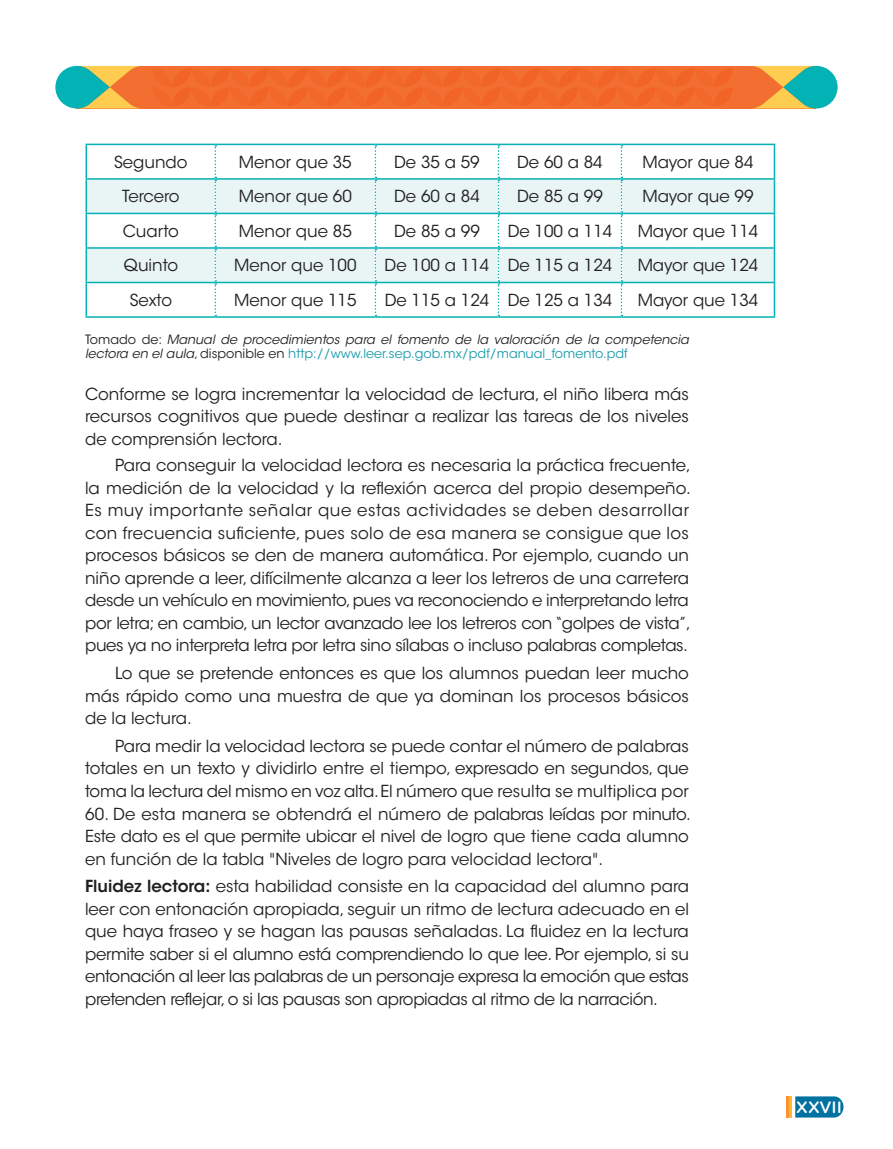
<style>
.page{position:relative;width:893px;height:1149px;background:#fff}
.page>*{position:absolute;margin:0;border:0;box-sizing:border-box;transform-origin:0 0}
.t1{font:16.5px/22.5px "ITC Avant Garde Std";color:#231f20;text-align:justify}
.t2{font:16.5px "ITC Avant Garde Std";letter-spacing:-.02em;color:#231f20}
.t3{font:500 16.5px "Gotham Rounded";color:#fff}
.t4{font:italic 12.75px/13.5px "ITC Avant Garde Std";color:#231f20}
.s1{font-style:normal}
.s2{font-style:normal;color:#1a9cac}
.s3{font-weight:600}
</style>
<div class="page">
<svg style="left:795px;top:1096px;width:48px;height:21px"></svg>
<hr style="left:786px;top:1095px;width:3px;height:22px;background:#f79332">
<hr style="left:789px;top:1095px;width:2px;height:22px;background:#fdb931">
<div style="left:77px;top:66px;width:739px;height:42px;background:#f36e31"></div>
<svg style="left:172px;top:68px;width:561px;height:38px"></svg>
<svg style="left:753px;top:66px;width:85px;height:42px"></svg>
<svg style="left:55px;top:66px;width:85px;height:42px"></svg>
<svg style="left:87px;top:145px;width:687px;height:171px"></svg>
<svg style="left:87px;top:180px;width:687px;height:102px;fill:#e9f5f5"></svg>
<hr style="left:86px;top:144px;width:129px;height:1px;background:#03b2b4">
<hr style="left:86px;top:145px;width:1px;height:33px;background:#03b2b4">
<hr style="left:215px;top:144px;width:160px;height:1px;background:#03b2b4">
<hr style="left:375px;top:144px;width:123px;height:1px;background:#03b2b4">
<hr style="left:498px;top:144px;width:123px;height:1px;background:#03b2b4">
<hr style="left:621px;top:144px;width:154px;height:1px;background:#03b2b4">
<hr style="left:774px;top:145px;width:1px;height:33px;background:#03b2b4">
<hr style="left:86px;top:178px;width:129px;height:2px;background:#03b2b4">
<hr style="left:86px;top:180px;width:1px;height:33px;background:#03b2b4">
<hr style="left:215px;top:178px;width:160px;height:2px;background:#03b2b4">
<hr style="left:375px;top:178px;width:123px;height:2px;background:#03b2b4">
<hr style="left:498px;top:178px;width:123px;height:2px;background:#03b2b4">
<hr style="left:621px;top:178px;width:154px;height:2px;background:#03b2b4">
<hr style="left:774px;top:180px;width:1px;height:33px;background:#03b2b4">
<hr style="left:86px;top:213px;width:129px;height:1px;background:#03b2b4">
<hr style="left:86px;top:214px;width:1px;height:33px;background:#03b2b4">
<hr style="left:215px;top:213px;width:160px;height:1px;background:#03b2b4">
<hr style="left:375px;top:213px;width:123px;height:1px;background:#03b2b4">
<hr style="left:498px;top:213px;width:123px;height:1px;background:#03b2b4">
<hr style="left:621px;top:213px;width:154px;height:1px;background:#03b2b4">
<hr style="left:774px;top:214px;width:1px;height:33px;background:#03b2b4">
<hr style="left:86px;top:247px;width:129px;height:2px;background:#03b2b4">
<hr style="left:86px;top:249px;width:1px;height:33px;background:#03b2b4">
<hr style="left:215px;top:247px;width:160px;height:2px;background:#03b2b4">
<hr style="left:375px;top:247px;width:123px;height:2px;background:#03b2b4">
<hr style="left:498px;top:247px;width:123px;height:2px;background:#03b2b4">
<hr style="left:621px;top:247px;width:154px;height:2px;background:#03b2b4">
<hr style="left:774px;top:249px;width:1px;height:33px;background:#03b2b4">
<hr style="left:86px;top:282px;width:129px;height:1px;background:#03b2b4">
<hr style="left:86px;top:283px;width:1px;height:33px;background:#03b2b4">
<hr style="left:215px;top:282px;width:160px;height:1px;background:#03b2b4">
<hr style="left:375px;top:282px;width:123px;height:1px;background:#03b2b4">
<hr style="left:498px;top:282px;width:123px;height:1px;background:#03b2b4">
<hr style="left:621px;top:282px;width:154px;height:1px;background:#03b2b4">
<hr style="left:774px;top:283px;width:1px;height:33px;background:#03b2b4">
<hr style="left:86px;top:316px;width:129px;height:2px;background:#03b2b4">
<hr style="left:215px;top:316px;width:160px;height:2px;background:#03b2b4">
<hr style="left:375px;top:316px;width:123px;height:2px;background:#03b2b4">
<hr style="left:498px;top:316px;width:123px;height:2px;background:#03b2b4">
<hr style="left:621px;top:316px;width:154px;height:2px;background:#03b2b4">
<svg style="left:215px;top:145px;width:1px;height:171px"></svg>
<svg style="left:375px;top:145px;width:1px;height:171px"></svg>
<svg style="left:498px;top:145px;width:1px;height:171px"></svg>
<svg style="left:621px;top:145px;width:1px;height:171px"></svg>
<p class="t1" style="left:114px;top:151px;width:75px">Segundo</p>
<p class="t1" style="left:239px;top:151px;width:114px">Menor que 35</p>
<p class="t1" style="left:394px;top:151px;width:87px">De 35 a 59</p>
<p class="t1" style="left:517px;top:151px;width:87px">De 60 a 84</p>
<p class="t1" style="left:642px;top:151px;width:113px">Mayor que 84</p>
<p class="t2" style="left:122px;top:186px;width:59px">Tercero</p>
<p class="t1" style="left:239px;top:185px;width:114px">Menor que 60</p>
<p class="t1" style="left:394px;top:185px;width:87px">De 60 a 84</p>
<p class="t1" style="left:517px;top:185px;width:87px">De 85 a 99</p>
<p class="t1" style="left:642px;top:185px;width:113px">Mayor que 99</p>
<p class="t1" style="left:123px;top:220px;width:58px">Cuarto</p>
<p class="t1" style="left:239px;top:220px;width:114px">Menor que 85</p>
<p class="t1" style="left:394px;top:220px;width:87px">De 85 a 99</p>
<p class="t1" style="left:508px;top:220px;width:106px">De 100 a 114</p>
<p class="t1" style="left:638px;top:220px;width:122px">Mayor que 114</p>
<p class="t1" style="left:124px;top:254px;width:56px">Quinto</p>
<p class="t1" style="left:234px;top:254px;width:124px">Menor que 100</p>
<p class="t1" style="left:385px;top:254px;width:229px">De 100 a 114 De 115 a 124</p>
<p class="t1" style="left:638px;top:254px;width:122px">Mayor que 124</p>
<p class="t1" style="left:130px;top:289px;width:44px">Sexto</p>
<p class="t1" style="left:234px;top:289px;width:124px">Menor que 115</p>
<p class="t1" style="left:385px;top:289px;width:229px">De 115 a 124 De 125 a 134</p>
<p class="t1" style="left:638px;top:289px;width:122px">Mayor que 134</p>
<p class="t4" style="left:85px;top:333px;width:605px"><span class="s1">Tomado de:</span> Manual de procedimientos para el fomento de la valoración de la competencia lectora en el aula<span class="s1">, disponible en</span> <span class="s2">http://www.leer.sep.gob.mx/pdf/manual_fomento.pdf</span></p>
<p class="t1" style="left:85px;top:382px;width:605px">Conforme se logra incrementar la velocidad de lectura, el niño libera más recursos cognitivos que puede destinar a realizar las tareas de los niveles de comprensión lectora.</p>
<p class="t1" style="left:85px;top:454px;width:607px;text-align:left;text-indent:30px">Para conseguir la velocidad lectora es necesaria la práctica frecuente, la medición de la velocidad y la reflexión acerca del propio desempeño.<br>Es muy importante señalar que estas actividades se deben desarrollar con frecuencia suficiente, pues solo de esa manera se consigue que los procesos básicos se den de manera automática. Por ejemplo, cuando un niño aprende a leer, difícilmente alcanza a leer los letreros de una carretera desde un vehículo en movimiento, pues va reconociendo e interpretando letra por letra; en cambio, un lector avanzado lee los letreros con “golpes de vista”, pues ya no interpreta letra por letra sino sílabas o incluso palabras completas.</p>
<p class="t1" style="left:85px;top:662px;width:605px;text-indent:30px">Lo que se pretende entonces es que los alumnos puedan leer mucho más rápido como una muestra de que ya dominan los procesos básicos de la lectura.</p>
<p class="t1" style="left:85px;top:734px;width:605px;text-indent:30px">Para medir la velocidad lectora se puede contar el número de palabras totales en un texto y dividirlo entre el tiempo, expresado en segundos, que toma la lectura del mismo en voz alta. El número que resulta se multiplica por</p>
<p class="t1" style="left:85px;top:802px;width:607px">60. De esta manera se obtendrá el número de palabras leídas por minuto.<br>Este dato es el que permite ubicar el nivel de logro que tiene cada alumno en función de la tabla "Niveles de logro para velocidad lectora".</p>
<p class="t1" style="left:85px;top:875px;width:605px"><span class="s3">Fluidez lectora:</span> esta habilidad consiste en la capacidad del alumno para leer con entonación apropiada, seguir un ritmo de lectura adecuado en el que haya fraseo y se hagan las pausas señaladas. La fluidez en la lectura permite saber si el alumno está comprendiendo lo que lee. Por ejemplo, si su entonación al leer las palabras de un personaje expresa la emoción que estas pretenden reflejar, o si las pausas son apropiadas al ritmo de la narración.</p>
<p class="t3" style="left:796px;top:1094px;width:47px">XXVII</p>
</div>
